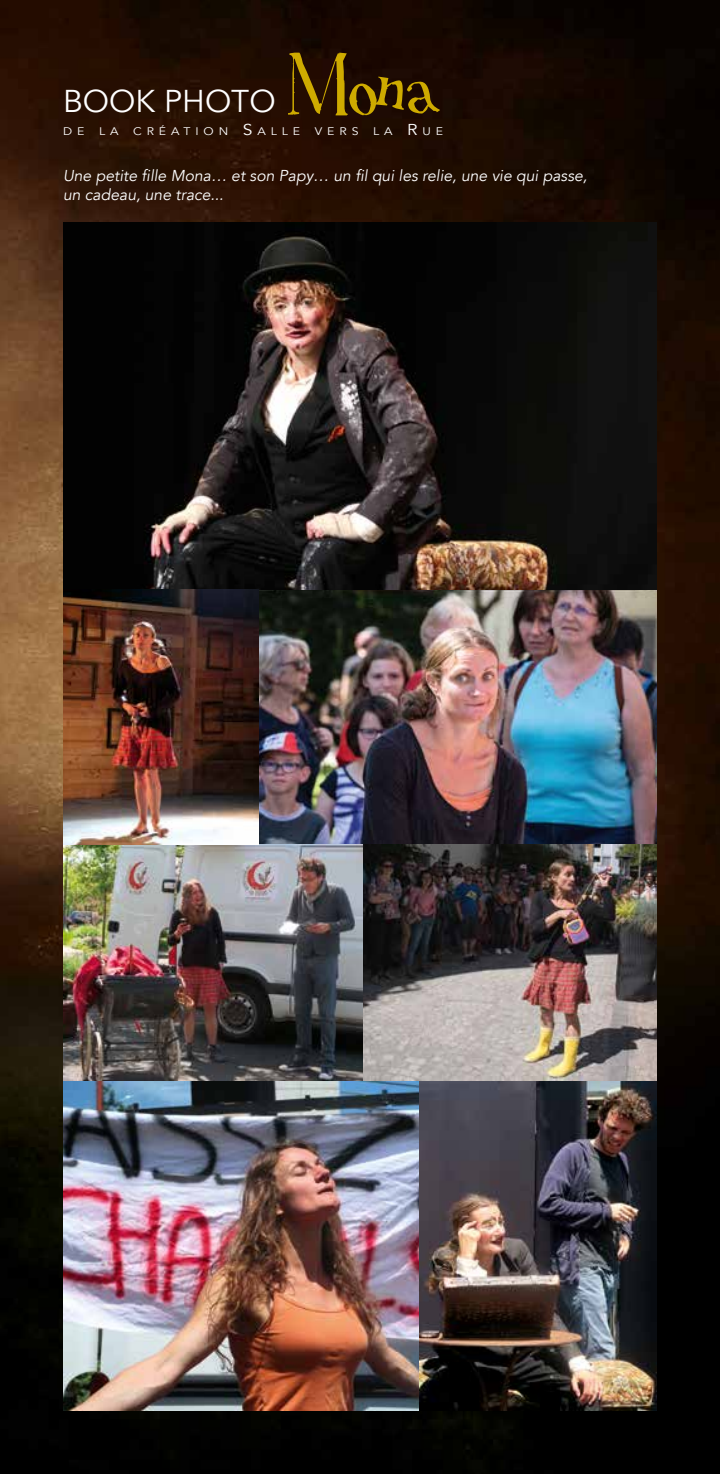
<style>
.page{position:relative;width:720px;height:1474px;background:#fff}
.page>*{position:absolute;margin:0;border:0;box-sizing:border-box;transform-origin:0 0}
.t1{font:83.83px "A Fontwith Serifs";color:#ceab00}
.t2{font:31.5px "Avenir";color:#fff}
.t3{font:italic 15.75px/18.9px "Avenir";color:#fff}
.t4{font:11.03px "Avenir";letter-spacing:.4em;color:#fff;scale:1.11 1}
.s1{font-size:15.75px}
</style>
<div class="page">
<img style="left:0;top:0;width:719px;height:1473px">
<img style="left:258px;top:589px;width:398px;height:255px">
<img style="left:63px;top:1080px;width:356px;height:330px">
<img style="left:63px;top:223px;width:593px;height:366px">
<img style="left:419px;top:1080px;width:237px;height:330px">
<img style="left:63px;top:844px;width:300px;height:236px">
<img style="left:363px;top:844px;width:293px;height:236px">
<img style="left:63px;top:589px;width:195px;height:255px">
<div style="left:348px;top:76px;width:92px;height:40px;background:#1b0801"></div>
<h2 class="t2" style="left:63px;top:82px;width:214px">BOOK PHOTO</h2>
<h1 class="t1" style="left:288px;top:39px;width:70px">M</h1>
<p class="t4" style="left:63px;top:125px;width:21px">D E</p>
<p class="t4" style="left:99px;top:125px;width:19px">L A</p>
<p class="t4" style="left:133px;top:125px;width:152px">CRÉATION <span class="s1">S</span>ALLE</p>
<p class="t4" style="left:315px;top:125px;width:40px">VERS</p>
<p class="t4" style="left:373px;top:125px;width:65px">LA <span class="s1">R</span>UE</p>
<p class="t3" style="left:63px;top:166px;width:525px">Une petite fille Mona… et son Papy… un fil qui les relie, une vie qui passe, un cadeau, une trace...</p>
</div>
